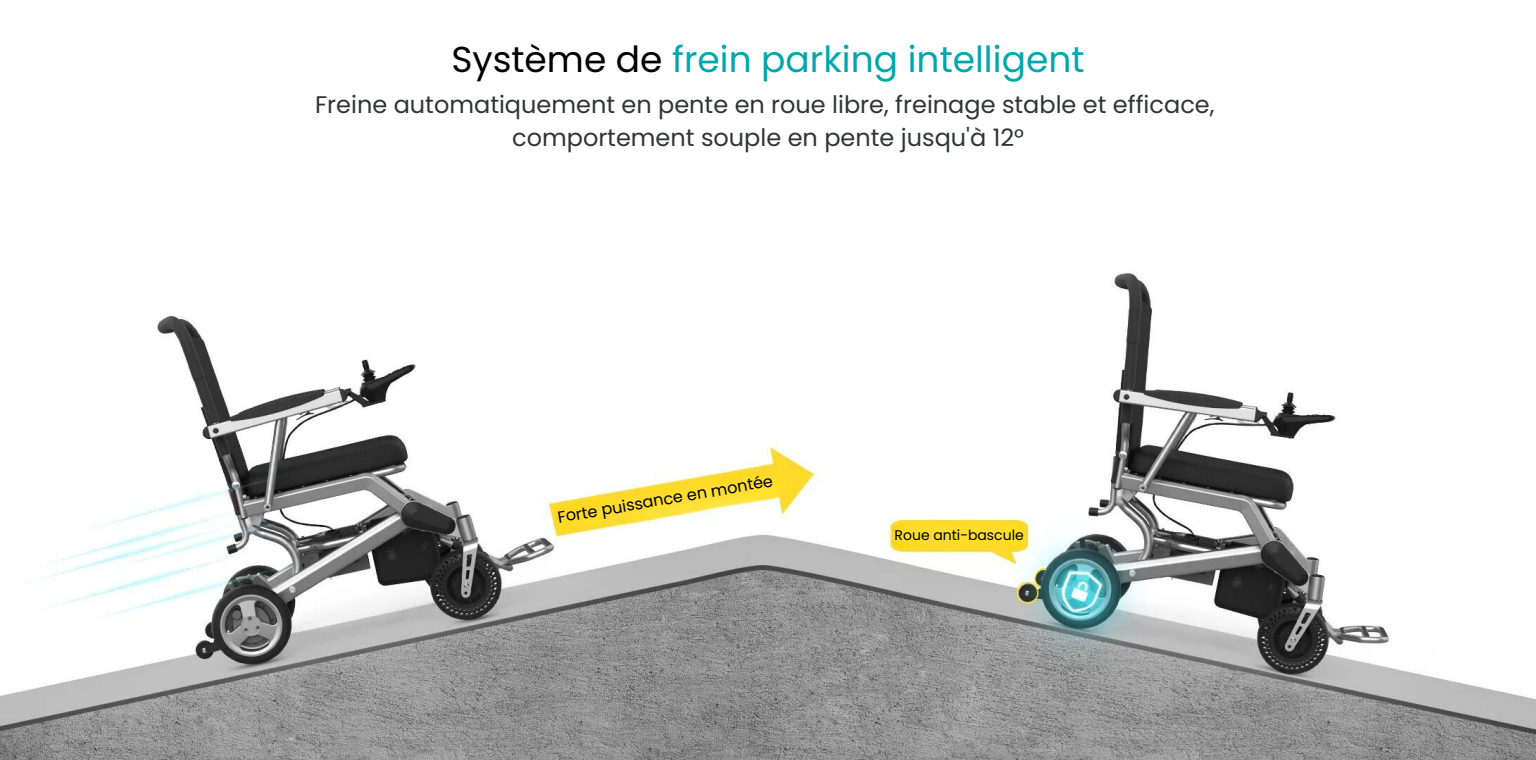
<style>
.page{position:relative;width:1536px;height:760px;background:#fff}
.page>*{position:absolute;margin:0;border:0;box-sizing:border-box;transform-origin:0 0}
.t1{font:36px "Poppins";color:#01a7ac}
.t2{font:24px "Poppins";color:#323333}
.t3{font:16px "Poppins";color:#000}
.t4{font:14px "Poppins";color:#000}
.s1{color:#000}
</style>
<div class="page">
<img style="left:0;top:273px;width:1536px;height:487px">
<p class="t1" style="left:451px;top:34px;width:635px"><span class="s1">Système de</span> frein parking intelligent</p>
<p class="t2" style="left:315px;top:88px;width:901px">Freine automatiquement en pente en roue libre, freinage stable et efficace,</p>
<p class="t2" style="left:512px;top:121px;width:513px">comportement souple en pente jusqu'à 12°</p>
<p class="t3" style="left:556px;top:507px;width:219px;rotate:-10deg">Forte puissance en montée</p>
<p class="t4" style="left:895px;top:525px;width:131px">Roue anti-bascule</p>
</div>
